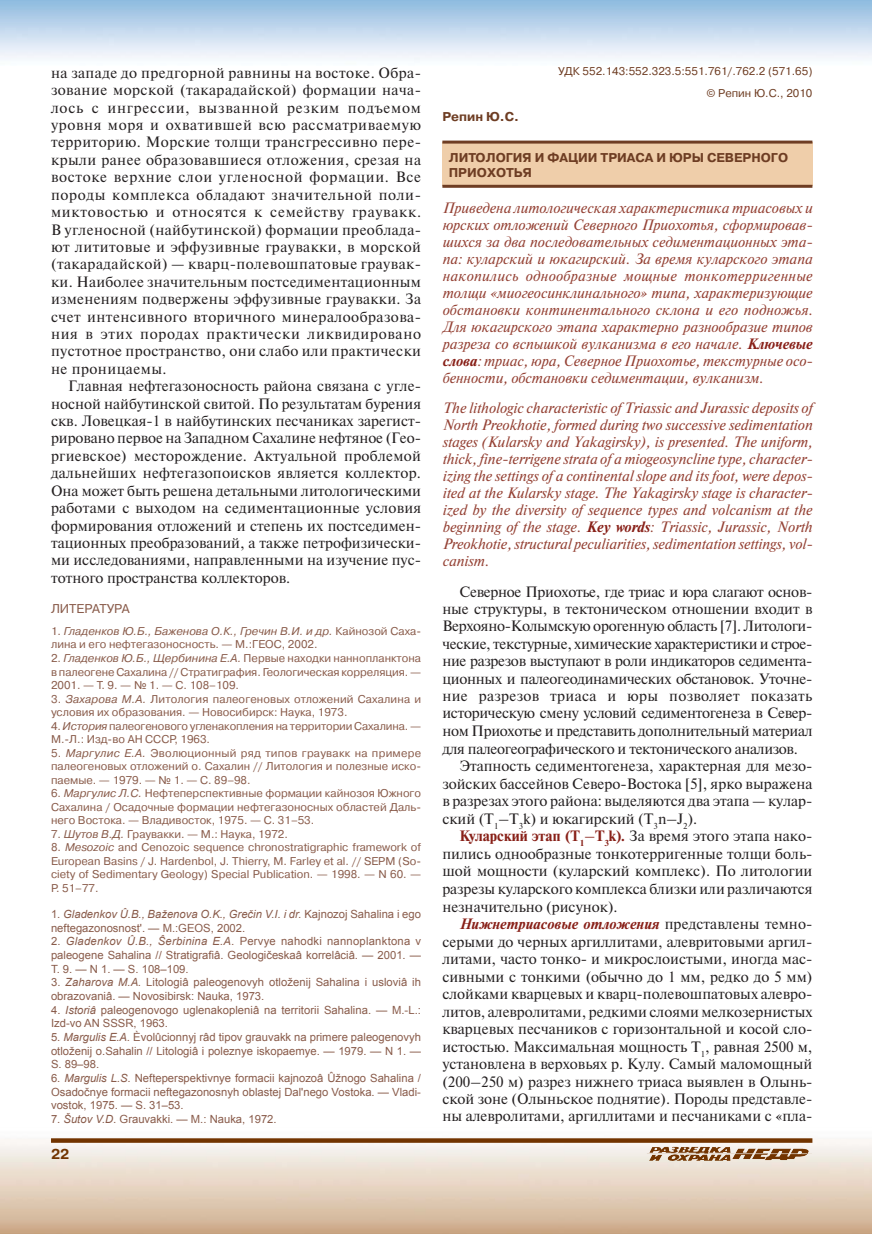
<style>
.page{position:relative;width:872px;height:1234px;background:#fff}
.page>*{position:absolute;margin:0;border:0;box-sizing:border-box;transform-origin:0 0}
.t1{font:15px/17.4px "Newton C";color:#231f20;text-align:justify}
.t2{font:italic 15px/17px "Newton C";color:#954235;text-align:justify}
.t3{font:15px "Newton C";letter-spacing:-.02em;color:#231f20}
.t4{font:italic 700 15px "Newton C";letter-spacing:.005em;color:#882018}
.t5{font:15px "Newton C";letter-spacing:.025em;color:#231f20}
.t6{font:700 14.25px "Pragmatica C";color:#723400}
.t7{font:700 12.75px/15.3px "Pragmatica C";color:#6e3d23}
.t8{font:12.75px "Pragmatica C";color:#895b4a}
.t9{font:11.25px/13.5px "Pragmatica C";color:#895b4a;text-align:justify}
.t10{font:11.25px/13.6px "Arial";color:#895b4a}
.t11{font:11.25px/22px "Pragmatica C";color:#6e3d23;text-align:right}
.s1{font-style:italic}
.s2{font-weight:700;color:#882018}
.s3{color:#882018}
.s4{font-weight:400;font-style:normal;color:#231f20}
</style>
<div class="page">
<img style="left:0;top:1138px;width:872px;height:95px">
<svg style="left:51px;top:1138px;width:761px;height:4px;fill:#723400"></svg>
<img style="left:654px;top:1146px;width:76px;height:6px">
<div style="left:442px;top:142px;width:370px;height:44px;background:#efceaa"></div>
<hr style="left:442px;top:140px;width:370px;height:3px;background:#6e3d23">
<hr style="left:442px;top:185px;width:370px;height:3px;background:#6e3d23">
<p class="t1" style="left:51px;top:64px;width:371px">на западе до предгорной равнины на востоке. Обра&shy;зование морской (такарадайской) формации нача&shy;лось с ингрессии, вызванной резким подъемом уровня моря и охватившей всю рассматриваемую территорию. Морские толщи трансгрессивно пере&shy;крыли ранее образовавшиеся отложения, срезая на востоке верхние слои угленосной формации. Все породы комплекса обладают значительной поли&shy;миктовостью и относятся к семейству граувакк.<br>В угленосной (найбутинской) формации преоблада&shy;ют лититовые и эффузивные граувакки, в морской (такарадайской) — кварц-полевошпатовые граувак&shy;ки. Наиболее значительным постседиментационным изменениям подвержены эффузивные граувакки. За счет интенсивного вторичного минералообразова&shy;ния в этих породах практически ликвидировано пустотное пространство, они слабо или практически не проницаемы.</p>
<p class="t1" style="left:51px;top:377px;width:371px;text-indent:17px">Главная нефтегазоносность района связана с угле&shy;носной найбутинской свитой. По результатам бурения скв. Ловецкая-1 в найбутинских песчаниках зарегист&shy;рировано первое на Западном Сахалине нефтяное (Гео&shy;ргиевское) месторождение. Актуальной проблемой дальнейших нефтегазопоисков является коллектор.<br>Она может быть решена детальными литологическими работами с выходом на седиментационные условия формирования отложений и степень их постседимен&shy;тационных преобразований, а также петрофизически&shy;ми исследованиями, направленными на изучение пус&shy;тотного пространства коллекторов.</p>
<p class="t8" style="left:51px;top:603px;width:80px">ЛИТЕРАТУРА</p>
<p class="t9" style="left:51px;top:625px;width:371px">1. <span class="s1">Гладенков Ю.Б., Баженова О.К., Гречин В.И. и др.</span> Кайнозой Саха&shy;лина и его нефтегазоносность. — М.:ГЕОС, 2002.</p>
<p class="t9" style="left:51px;top:652px;width:371px">2. <span class="s1">Гладенков Ю.Б., Щербинина Е.А.</span> Первые находки наннопланктона в палеогене Сахалина // Стратиграфия. Геологическая корреляция. — 2001. — Т. 9. — № 1. — С. 108–109.</p>
<p class="t9" style="left:51px;top:692px;width:371px">3. <span class="s1">Захарова М.А.</span> Литология палеогеновых отложений Сахалина и условия их образования. — Новосибирск: Наука, 1973.</p>
<p class="t9" style="left:51px;top:719px;width:371px">4. <span class="s1">История</span> палеогенового угленакопления на территории Сахалина. —<br>М.-Л.: Изд-во АН СССР, 1963.</p>
<p class="t9" style="left:51px;top:746px;width:371px">5. <span class="s1">Маргулис Е.А.</span> Эволюционный ряд типов граувакк на примере палеогеновых отложений о. Сахалин // Литология и полезные иско&shy;паемые. — 1979. — № 1. — С. 89–98.</p>
<p class="t9" style="left:51px;top:787px;width:371px">6. <span class="s1">Маргулис Л.С.</span> Нефтеперспективные формации кайнозоя Южного Сахалина / Осадочные формации нефтегазоносных областей Даль&shy;него Востока. — Владивосток, 1975. — С. 31–53.</p>
<p class="t9" style="left:51px;top:827px;width:238px">7. <span class="s1">Шутов В.Д.</span> Граувакки. — М.: Наука, 1972.</p>
<p class="t9" style="left:51px;top:841px;width:371px">8. <span class="s1">Mesozoic</span> and Cenozoic sequence chronostratigraphic framework of European Basins / J. Hardenbol, J. Thierry, M. Farley et al. // SEPM (So&shy;ciety оf Sedimentary Geology) Special Publication. — 1998. — N 60. — P. 51–77.</p>
<p class="t10" style="left:51px;top:907px;width:371px">1. <span class="s1">Gladenkov Û.B., Baženova O.K., Grečin V.I. i dr.</span> Kajnozoj Sahalina i ego neftegazonosnost'. — M.:GEOS, 2002.</p>
<p class="t10" style="left:51px;top:934px;width:371px;text-align:justify">2. <span class="s1">Gladenkov Û.B., Ŝerbinina E.A.</span> Pervye nahodki nannoplanktona v paleogene Sahalina // Stratigrafiâ. Geologičeskaâ korrelâciâ. — 2001. — T. 9. — N 1. — S. 108–109.</p>
<p class="t10" style="left:51px;top:975px;width:371px">3. <span class="s1">Zaharova M.A.</span> Litologiâ paleogenovyh otloženij Sahalina i usloviâ ih obrazovaniâ. — Novosibirsk: Nauka, 1973.</p>
<p class="t10" style="left:51px;top:1002px;width:371px">4. <span class="s1">Istoriâ</span> paleogenovogo uglenakopleniâ na territorii Sahalina. — M.-L.:<br>Izd-vo AN SSSR, 1963.</p>
<p class="t10" style="left:51px;top:1030px;width:371px;text-align:justify">5. <span class="s1">Margulis E.A.</span> Èvolûcionnyj râd tipov grauvakk na primere paleogenovyh otloženij o.Sahalin // Litologiâ i poleznye iskopaemye. — 1979. — N 1. — S. 89–98.</p>
<p class="t10" style="left:51px;top:1070px;width:371px;text-align:justify">6. <span class="s1">Margulis L.S.</span> Nefteperspektivnye formacii kajnozoâ Ûžnogo Sahalina / Osadočnye formacii neftegazonosnyh oblastej Dal'nego Vostoka. — Vladi&shy;vostok, 1975. — S. 31–53.</p>
<p class="t10" style="left:51px;top:1111px;width:227px">7. <span class="s1">Šutov V.D.</span> Grauvakki. — M.: Nauka, 1972.</p>
<p class="t6" style="left:51px;top:1145px;width:20px">22</p>
<p class="t11" style="left:558px;top:61px;width:256px">УДК 552.143:552.323.5:551.761/.762.2 (571.65) © Репин Ю.С., 2010</p>
<p class="t7" style="left:442px;top:109px;width:78px">Репин Ю.С.</p>
<p class="t7" style="left:449px;top:150px;width:341px">ЛИТОЛОГИЯ И ФАЦИИ ТРИАСА И ЮРЫ СЕВЕРНОГО<br>ПРИОХОТЬЯ</p>
<p class="t2" style="left:442px;top:201px;width:371px">Приведена литологическая характеристика триасовых и юрских отложений Северного Приохотья, сформировав&shy;шихся за два последовательных седиментационных эта&shy;па: куларский и юкагирский. За время куларского этапа накопились однообразные мощные тонкотерригенные толщи «миогеосинклинального» типа, характеризующие обстановки континентального склона и его подножья.<br>Для юкагирского этапа характерно разнообразие типов разреза со вспышкой вулканизма в его начале. <span class="s2">Ключевые слова</span>: триас, юра, Северное Приохотье, текстурные осо&shy;бенности, обстановки седиментации, вулканизм.</p>
<p class="t2" style="left:442px;top:401px;width:371px">The lithologic characteristic of Triassic and Jurassic deposits of North Preokhotie, formed during two successive sedimentation stages (Kularsky and Yakagirsky), is presented. The uniform, thick, fine-terrigene strata of a miogeosyncline type, character&shy;izing the settings of a continental slope and its foot, were depos&shy;ited at the Kularsky stage. The Yakagirsky stage is character&shy;ized by the diversity of sequence types and volcanism at the beginning of the stage. <span class="s2">Key words</span>: Triassic, Jurassic, North Preokhotie, structural peculiarities, sedimentation settings, vol&shy;canism.</p>
<p class="t3" style="left:459px;top:582px;width:354px">Северное Приохотье, где триас и юра слагают основ-</p>
<p class="t1" style="left:442px;top:600px;width:371px">ные структуры, в тектоническом отношении входит в</p>
<p class="t3" style="left:442px;top:617px;width:371px">Верхояно-Колымскую орогенную область [7]. Литологи-</p>
<p class="t3" style="left:442px;top:634px;width:371px">ческие, текстурные, химические характеристики и строе-</p>
<p class="t3" style="left:442px;top:652px;width:371px">ние разрезов выступают в роли индикаторов седимента-</p>
<p class="t3" style="left:442px;top:669px;width:371px">ционных и палеогеодинамических обстановок. Уточне-</p>
<p class="t5" style="left:442px;top:687px;width:371px">ние разрезов триаса и юры позволяет показать</p>
<p class="t3" style="left:442px;top:704px;width:371px">историческую смену условий седиментогенеза в Север-</p>
<p class="t3" style="left:442px;top:721px;width:371px">ном Приохотье и представить дополнительный материал</p>
<p class="t3" style="left:442px;top:739px;width:357px">для палеогеографического и тектонического анализов.</p>
<p class="t1" style="left:459px;top:757px;width:354px">Этапность седиментогенеза, характерная для мезо-</p>
<p class="t1" style="left:442px;top:774px;width:371px">зойских бассейнов Северо-Востока [5], ярко выражена</p>
<p class="t1" style="left:442px;top:792px;width:371px">в разрезах этого района: выделяются два этапа — кулар-</p>
<p class="t1" style="left:442px;top:809px;width:256px">ский (Т<sub>1</sub>–Т<sub>3</sub>k) и юкагирский (Т<sub>3</sub>n–J<sub>2</sub>).</p>
<p class="t1" style="left:459px;top:827px;width:354px"><span class="s2">Куларский этап (Т</span><sub>1</sub><span class="s3">–</span><span class="s2">Т</span><sub>3</sub><span class="s2">k).</span> За время этого этапа нако-</p>
<p class="t1" style="left:442px;top:844px;width:371px">пились однообразные тонкотерригенные толщи боль-</p>
<p class="t1" style="left:442px;top:862px;width:371px">шой мощности (куларский комплекс). По литологии</p>
<p class="t1" style="left:442px;top:879px;width:372px">разрезы куларского комплекса близки или различаются</p>
<p class="t1" style="left:442px;top:897px;width:177px">незначительно (рисунок).</p>
<p class="t4" style="left:459px;top:915px;width:354px">Нижнетриасовые отложения <span class="s4">представлены темно-</span></p>
<p class="t1" style="left:442px;top:932px;width:371px">серыми до черных аргиллитами, алевритовыми аргил-</p>
<p class="t1" style="left:442px;top:950px;width:371px">литами, часто тонко- и микрослоистыми, иногда мас-</p>
<p class="t1" style="left:442px;top:967px;width:371px">сивными с тонкими (обычно до 1 мм, редко до 5 мм)</p>
<p class="t1" style="left:442px;top:985px;width:371px">слойками кварцевых и кварц-полевошпатовых алевро-</p>
<p class="t1" style="left:442px;top:1002px;width:372px">литов, алевролитами, редкими слоями мелкозернистых</p>
<p class="t1" style="left:442px;top:1020px;width:371px">кварцевых песчаников с горизонтальной и косой сло-</p>
<p class="t1" style="left:442px;top:1037px;width:371px">истостью. Максимальная мощность Т<sub>1</sub>, равная 2500 м,</p>
<p class="t1" style="left:442px;top:1055px;width:371px">установлена в верховьях р. Кулу. Самый маломощный</p>
<p class="t1" style="left:442px;top:1072px;width:371px">(200–250 м) разрез нижнего триаса выявлен в Олынь-</p>
<p class="t1" style="left:442px;top:1089px;width:371px">ской зоне (Олыньское поднятие). Породы представле-</p>
<p class="t1" style="left:442px;top:1107px;width:371px">ны алевролитами, аргиллитами и песчаниками с «пла-</p>
</div>
